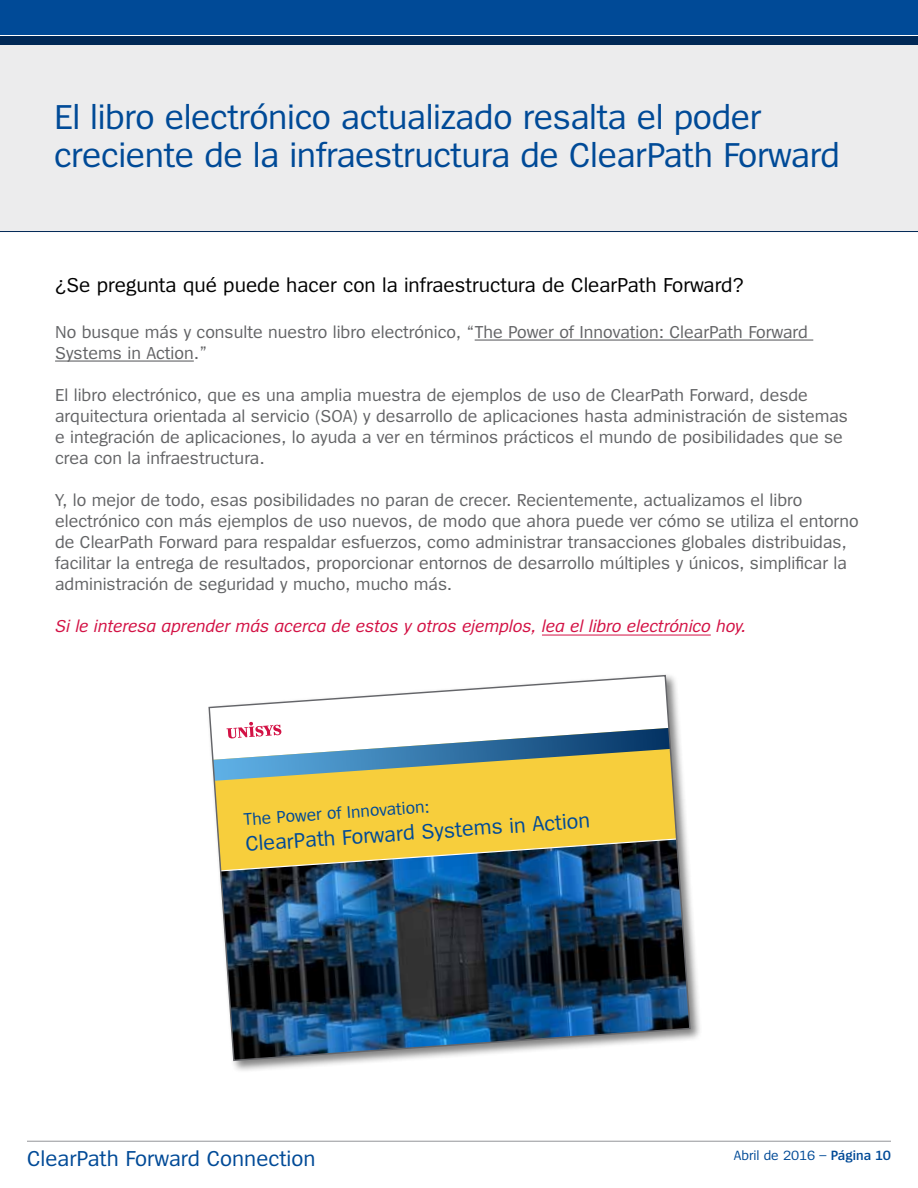
<style>
.page{position:relative;width:918px;height:1188px;background:#fff}
.page>*{position:absolute;margin:0;border:0;box-sizing:border-box;transform-origin:0 0}
.t1{font:36px/37.5px "Spiegel";letter-spacing:-.01em;color:#004a97}
.t2{font:22.5px "Spiegel";color:#004a97}
.t3{font:21.9px "Spiegel";color:#004a97}
.t4{font:21px "Spiegel";color:#000}
.t5{font:18px/21px "Spiegel";color:#636466}
.t6{font:italic 18px "Spiegel";color:#d31245}
.t7{font:17.7px "Spiegel";color:#004a97}
.t8{font:13.95px "Spiegel";color:#004a97}
.s1{font-weight:600}
</style>
<div class="page">
<hr style="left:27px;top:1141px;width:864px;height:1px;background:#939598">
<div style="left:0;top:42px;width:917px;height:190px;background:#ececed"></div>
<div style="left:0;top:0;width:918px;height:35px;background:#004a97"></div>
<div style="left:0;top:36px;width:918px;height:9px;background:#002856"></div>
<hr style="left:0;top:231px;width:918px;height:1px;background:#002856">
<hr style="left:475px;top:339px;width:338px;height:2px;background:#636466">
<hr style="left:55px;top:360px;width:139px;height:2px;background:#636466">
<hr style="left:542px;top:635px;width:169px;height:1px;background:#d31245">
<div style="left:206px;top:672px;width:497px;height:401px;background:#000;opacity:.5"></div>
<img style="left:208px;top:674px;width:483px;height:388px">
<h1 class="t1" style="left:54px;top:100px;width:788px">El libro electrónico actualizado resalta el poder creciente de la infraestructura de ClearPath Forward</h1>
<p class="t4" style="left:55px;top:275px;width:690px">¿Se pregunta qué puede hacer con la infraestructura de ClearPath Forward?</p>
<p class="t5" style="left:55px;top:322px;width:754px">No busque más y consulte nuestro libro electrónico, “The Power of Innovation: ClearPath Forward<br>Systems in Action.”</p>
<p class="t5" style="left:55px;top:385px;width:795px">El libro electrónico, que es una amplia muestra de ejemplos de uso de ClearPath Forward, desde arquitectura orientada al servicio (SOA) y desarrollo de aplicaciones hasta administración de sistemas e integración de aplicaciones, lo ayuda a ver en términos prácticos el mundo de posibilidades que se crea con la infraestructura.</p>
<p class="t5" style="left:55px;top:490px;width:805px">Y, lo mejor de todo, esas posibilidades no paran de crecer. Recientemente, actualizamos el libro electrónico con más ejemplos de uso nuevos, de modo que ahora puede ver cómo se utiliza el entorno de ClearPath Forward para respaldar esfuerzos, como administrar transacciones globales distribuidas, facilitar la entrega de resultados, proporcionar entornos de desarrollo múltiples y únicos, simplificar la administración de seguridad y mucho, mucho más.</p>
<p class="t6" style="left:55px;top:617px;width:693px">Si le interesa aprender más acerca de estos y otros ejemplos, lea el libro electrónico hoy.</p>
<p class="t7" style="left:243px;top:811px;width:188px;rotate:-4deg">The Power of Innovation:</p>
<p class="t3" style="left:245px;top:833px;width:347px;rotate:-4deg">ClearPath Forward Systems in Action</p>
<p class="t2" style="left:27px;top:1148px;width:290px">ClearPath Forward Connection</p>
<p class="t8" style="left:734px;top:1148px;width:159px">Abril de 2016 – <span class="s1">Página 10</span></p>
</div>
